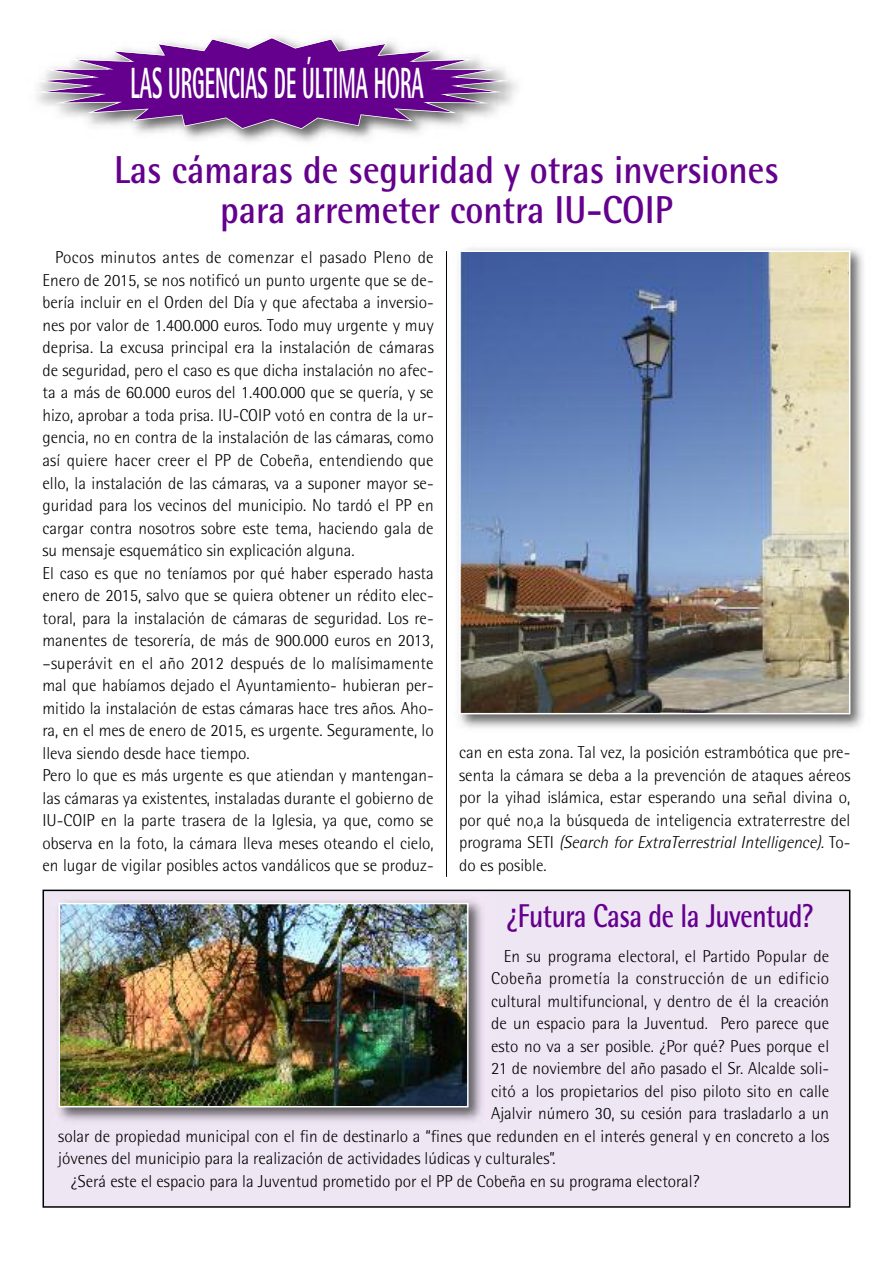
<style>
.page{position:relative;width:893px;height:1263px;background:#fff}
.page>*{position:absolute;margin:0;border:0;box-sizing:border-box;transform-origin:0 0}
.t1{font:800 43.8px "Rotis Semi Sans";color:#fff;scale:.46 1}
.t2{font:700 39px/40.5px "Rotis Semi Sans";color:#64008d;text-align:center;scale:.92 1}
.t3{font:700 33px "Rotis Semi Sans";letter-spacing:-.015em;color:#64008d;scale:.8 1}
.t4{font:300 17.25px/22.5px "Rotis Semi Sans";color:#000}
.t5{font:300 17.25px "Rotis Semi Sans";letter-spacing:.025em;color:#000}
.s1{font-style:italic}
</style>
<div class="page">
<img style="left:135px;top:36px;width:382px;height:106px">
<svg style="left:37px;top:37px;width:472px;height:92px"></svg>
<hr style="left:446px;top:251px;width:1px;height:626px;background:#000">
<img style="left:459px;top:248px;width:405px;height:480px">
<img style="left:462px;top:253px;width:385px;height:458px">
<div style="left:459px;top:250px;width:391px;height:464px;border:2px solid #fff"></div>
<div style="left:43px;top:890px;width:807px;height:317px;background:#efe6f4"></div>
<div style="left:43px;top:890px;width:807px;height:318px;border:2px solid #000"></div>
<img style="left:57px;top:900px;width:426px;height:221px">
<img style="left:62px;top:906px;width:404px;height:198px">
<div style="left:59px;top:903px;width:410px;height:204px;border:2px solid #fff"></div>
<h1 class="t1" style="left:131px;top:68px;width:638px">LAS URGENCIAS DE ÚLTIMA HORA</h1>
<h2 class="t2" style="left:114px;top:153px;width:724px">Las cámaras de seguridad y otras inversiones para arremeter contra IU-COIP</h2>
<p class="t4" style="left:43px;top:248px;width:393px;text-indent:13px">Pocos minutos antes de comenzar el pasado Pleno de Enero de 2015, se nos notificó un punto urgente que se de&shy;bería incluir en el Orden del Día y que afectaba a inversio&shy;nes por valor de 1.400.000 euros. Todo muy urgente y muy deprisa. La excusa principal era la instalación de cámaras de seguridad, pero el caso es que dicha instalación no afec&shy;ta a más de 60.000 euros del 1.400.000 que se quería, y se hizo, aprobar a toda prisa. IU-COIP votó en contra de la ur&shy;gencia, no en contra de la instalación de las cámaras, como así quiere hacer creer el PP de Cobeña, entendiendo que ello, la instalación de las cámaras, va a suponer mayor se&shy;guridad para los vecinos del municipio. No tardó el PP en cargar contra nosotros sobre este tema, haciendo gala de su mensaje esquemático sin explicación alguna.<br>El caso es que no teníamos por qué haber esperado hasta enero de 2015, salvo que se quiera obtener un rédito elec&shy;toral, para la instalación de cámaras de seguridad. Los re&shy;manentes de tesorería, de más de 900.000 euros en 2013, –superávit en el año 2012 después de lo malísimamente mal que habíamos dejado el Ayuntamiento- hubieran per&shy;mitido la instalación de estas cámaras hace tres años. Aho&shy;ra, en el mes de enero de 2015, es urgente. Seguramente, lo lleva siendo desde hace tiempo.<br>Pero lo que es más urgente es que atiendan y mantengan&shy;las cámaras ya existentes, instaladas durante el gobierno de IU-COIP en la parte trasera de la Iglesia, ya que, como se observa en la foto, la cámara lleva meses oteando el cielo, en lugar de vigilar posibles actos vandálicos que se produz-</p>
<p class="t4" style="left:459px;top:743px;width:393px;text-align:justify">can en esta zona. Tal vez, la posición estrambótica que pre&shy;senta la cámara se deba a la prevención de ataques aéreos por la yihad islámica, estar esperando una señal divina o, por qué no,a la búsqueda de inteligencia extraterrestre del programa SETI <span class="s1">(Search for ExtraTerrestrial Intelligence).</span> To&shy;do es posible.</p>
<h3 class="t3" style="left:506px;top:905px;width:386px">¿Futura Casa de la Juventud?</h3>
<p class="t4" style="left:504px;top:946px;width:327px">En su programa electoral, el Partido Popular de</p>
<p class="t5" style="left:491px;top:972px;width:340px">Cobeña prometía la construcción de un edificio</p>
<p class="t4" style="left:491px;top:991px;width:340px">cultural multifuncional, y dentro de él la creación</p>
<p class="t4" style="left:491px;top:1014px;width:340px">de un espacio para la Juventud. Pero parece que</p>
<p class="t4" style="left:491px;top:1036px;width:340px">esto no va a ser posible. ¿Por qué? Pues porque el</p>
<p class="t4" style="left:491px;top:1059px;width:340px">21 de noviembre del año pasado el Sr. Alcalde soli-</p>
<p class="t4" style="left:491px;top:1081px;width:340px">citó a los propietarios del piso piloto sito en calle</p>
<p class="t4" style="left:491px;top:1104px;width:340px">Ajalvir número 30, su cesión para trasladarlo a un</p>
<p class="t4" style="left:58px;top:1126px;width:772px">solar de propiedad municipal con el fin de destinarlo a “fines que redunden en el interés general y en concreto a los</p>
<p class="t4" style="left:58px;top:1149px;width:499px">jóvenes del municipio para la realización de actividades lúdicas y culturales”.</p>
<p class="t4" style="left:71px;top:1171px;width:630px">¿Será este el espacio para la Juventud prometido por el PP de Cobeña en su programa electoral?</p>
</div>
